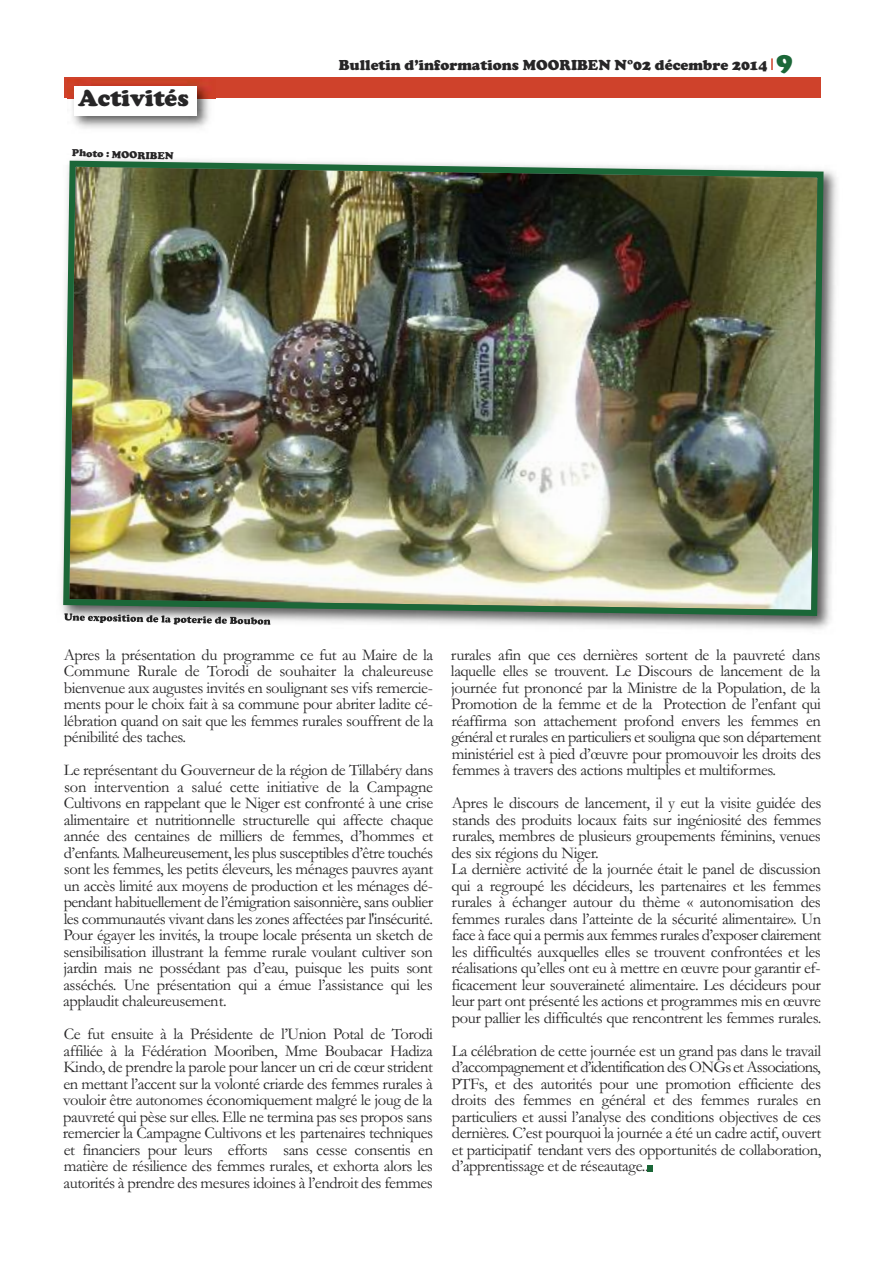
<style>
.page{position:relative;width:893px;height:1263px;background:#fff}
.page>*{position:absolute;margin:0;border:0;box-sizing:border-box;transform-origin:0 0}
.t1{font:900 24px "Cooper";color:#272627}
.t2{font:16.5px/16.5px "Garamond";letter-spacing:-.025em;color:#272627;text-align:justify}
.t3{font:900 15px "Cooper";color:#272627}
.t4{font:900 10.5px "Cooper";color:#272627}
.s1{font-size:27px;color:#1b6738}
</style>
<div class="page">
<div style="left:64px;top:77px;width:757px;height:21px;background:#cf422b"></div>
<img style="left:67px;top:79px;width:149px;height:50px">
<div style="left:74px;top:86px;width:122px;height:29px;background:#fff"></div>
<svg style="left:647px;top:1165px;width:6px;height:6px"></svg>
<svg style="left:771px;top:58px;width:2px;height:12px"></svg>
<img style="left:99px;top:170px;width:738px;height:459px">
<img style="left:65px;top:619px;width:99px;height:3px">
<img style="left:61px;top:158px;width:766px;height:461px">
<h1 class="t1" style="left:78px;top:84px;width:112px">Activités</h1>
<p class="t4" style="left:72px;top:146px;width:103px;rotate:2deg">Photo : MOORIBEN</p>
<p class="t3" style="left:339px;top:56px;width:455px">Bulletin d’informations MOORIBEN N°02 décembre 2014 <span class="s1">9</span></p>
<p class="t2" style="left:64px;top:646px;width:371px">Apres la présentation du programme ce fut au Maire de la Commune Rurale de Torodi de souhaiter la chaleureuse bienvenue aux augustes invités en soulignant ses vifs remercie&shy;ments pour le choix fait à sa commune pour abriter ladite cé&shy;lébration quand on sait que les femmes rurales souffrent de la pénibilité des taches.</p>
<p class="t2" style="left:63px;top:761px;width:372px">Le représentant du Gouverneur de la région de Tillabéry dans son intervention a salué cette initiative de la Campagne Cultivons en rappelant que le Niger est confronté à une crise alimentaire et nutritionnelle structurelle qui affecte chaque année des centaines de milliers de femmes, d’hommes et d’enfants. Malheureusement, les plus susceptibles d’être touchés sont les femmes, les petits éleveurs, les ménages pauvres ayant un accès limité aux moyens de production et les ménages dé&shy;pendant habituellement de l’émigration saisonnière, sans oublier les communautés vivant dans les zones affectées par l'insécurité.<br>Pour égayer les invités, la troupe locale présenta un sketch de sensibilisation illustrant la femme rurale voulant cultiver son jardin mais ne possédant pas d’eau, puisque les puits sont asséchés. Une présentation qui a émue l’assistance qui les applaudit chaleureusement.</p>
<p class="t2" style="left:63px;top:1025px;width:372px">Ce fut ensuite à la Présidente de l’Union Potal de Torodi affiliée à la Fédération Mooriben, Mme Boubacar Hadiza Kindo, de prendre la parole pour lancer un cri de cœur strident en mettant l’accent sur la volonté criarde des femmes rurales à vouloir être autonomes économiquement malgré le joug de la pauvreté qui pèse sur elles. Elle ne termina pas ses propos sans remercier la Campagne Cultivons et les partenaires techniques et financiers pour leurs efforts sans cesse consentis en matière de résilience des femmes rurales, et exhorta alors les autorités à prendre des mesures idoines à l’endroit des femmes</p>
<p class="t2" style="left:451px;top:646px;width:372px">rurales afin que ces dernières sortent de la pauvreté dans laquelle elles se trouvent. Le Discours de lancement de la journée fut prononcé par la Ministre de la Population, de la Promotion de la femme et de la Protection de l’enfant qui réaffirma son attachement profond envers les femmes en général et rurales en particuliers et souligna que son département ministériel est à pied d’œuvre pour promouvoir les droits des femmes à travers des actions multiples et multiformes.</p>
<p class="t2" style="left:451px;top:794px;width:372px;text-align:left">Apres le discours de lancement, il y eut la visite guidée des stands des produits locaux faits sur ingéniosité des femmes rurales, membres de plusieurs groupements féminins, venues des six régions du Niger.<br>La dernière activité de la journée était le panel de discussion qui a regroupé les décideurs, les partenaires et les femmes rurales à échanger autour du thème « autonomisation des femmes rurales dans l’atteinte de la sécurité alimentaire». Un face à face qui a permis aux femmes rurales d’exposer clairement les difficultés auxquelles elles se trouvent confrontées et les réalisations qu’elles ont eu à mettre en œuvre pour garantir ef&shy;ficacement leur souveraineté alimentaire. Les décideurs pour leur part ont présenté les actions et programmes mis en œuvre pour pallier les difficultés que rencontrent les femmes rurales.</p>
<p class="t2" style="left:451px;top:1042px;width:371px">La célébration de cette journée est un grand pas dans le travail d’accompagnement et d’identification des ONGs et Associations, PTFs, et des autorités pour une promotion efficiente des droits des femmes en général et des femmes rurales en particuliers et aussi l’analyse des conditions objectives de ces dernières. C’est pourquoi la journée a été un cadre actif, ouvert et participatif tendant vers des opportunités de collaboration, d’apprentissage et de réseautage..</p>
</div>
